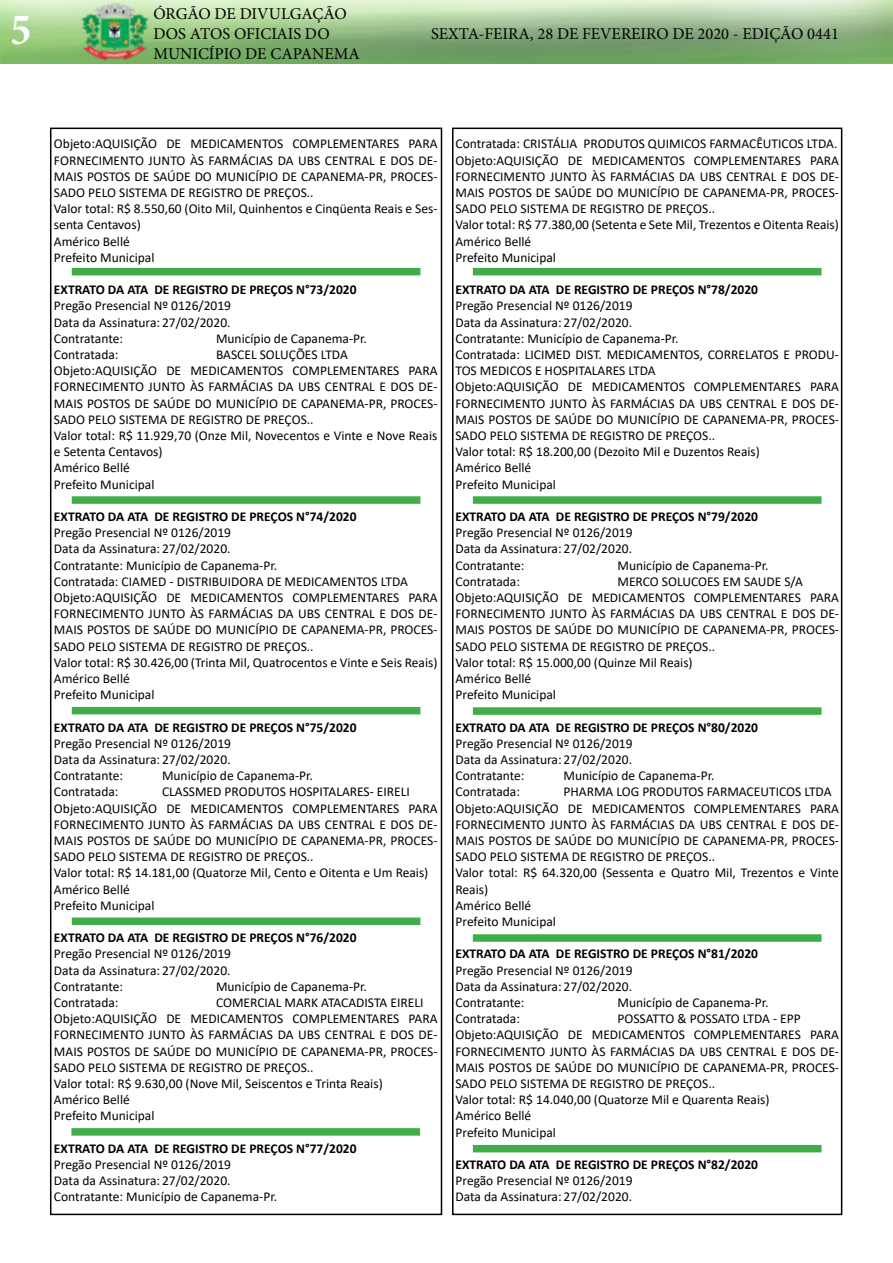
<style>
.page{position:relative;width:893px;height:1263px;background:#fff}
.page>*{position:absolute;margin:0;border:0;box-sizing:border-box;transform-origin:0 0}
.t1{font:700 condensed 45px "Minion Pro";color:#fff}
.t2{font:16.5px/19.8px "Minion Pro";color:#000}
.t3{font:13.5px/16.2px "Calibri";color:#000}
.t4{font:700 13.5px "Calibri";color:#000}
</style>
<div class="page">
<div style="left:50px;top:128px;width:392px;height:1087px;border:2px solid #000"></div>
<img style="left:0;top:0;width:893px;height:64px">
<div style="left:452px;top:128px;width:390px;height:1087px;border:2px solid #000"></div>
<div style="left:473px;top:707px;width:348px;height:8px;background:#41ad49"></div>
<div style="left:72px;top:268px;width:348px;height:7px;background:#41ad49"></div>
<div style="left:72px;top:496px;width:348px;height:8px;background:#41ad49"></div>
<div style="left:72px;top:707px;width:348px;height:7px;background:#41ad49"></div>
<div style="left:72px;top:917px;width:348px;height:8px;background:#41ad49"></div>
<div style="left:71px;top:1128px;width:349px;height:8px;background:#41ad49"></div>
<div style="left:473px;top:268px;width:348px;height:7px;background:#41ad49"></div>
<div style="left:473px;top:496px;width:348px;height:8px;background:#41ad49"></div>
<div style="left:473px;top:934px;width:348px;height:8px;background:#41ad49"></div>
<div style="left:473px;top:1145px;width:348px;height:7px;background:#41ad49"></div>
<h1 class="t1" style="left:11px;top:-1px;width:22px">5</h1>
<p class="t2" style="left:153px;top:4px;width:208px">ÓRGÃO DE DIVULGAÇÃO<br>DOS ATOS OFICIAIS DO<br>MUNICÍPIO DE CAPANEMA</p>
<p class="t2" style="left:431px;top:24px;width:409px">SEXTA-FEIRA, 28 DE FEVEREIRO DE 2020 - EDIÇÃO 0441</p>
<p class="t3" style="left:54px;top:135px;width:385px">Objeto:AQUISIÇÃO DE MEDICAMENTOS COMPLEMENTARES PARA FORNECIMENTO JUNTO ÀS FARMÁCIAS DA UBS CENTRAL E DOS DE-MAIS POSTOS DE SAÚDE DO MUNICÍPIO DE CAPANEMA-PR, PROCES-SADO PELO SISTEMA DE REGISTRO DE PREÇOS..<br>Valor total: R$ 8.550,60 (Oito Mil, Quinhentos e Cinqüenta Reais e Ses&shy;senta Centavos)<br>Américo Bellé<br>Prefeito Municipal</p>
<p class="t4" style="left:54px;top:280px;width:304px">EXTRATO DA ATA DE REGISTRO DE PREÇOS N°73/2020</p>
<p class="t3" style="left:54px;top:297px;width:179px;text-align:justify">Pregão Presencial Nº 0126/2019<br>Data da Assinatura: 27/02/2020.<br>Contratante:</p>
<p class="t3" style="left:216px;top:330px;width:152px">Município de Capanema-Pr.</p>
<p class="t3" style="left:54px;top:346px;width:385px;text-indent:162px">BASCEL SOLUÇÕES LTDA Objeto:AQUISIÇÃO DE MEDICAMENTOS COMPLEMENTARES PARA FORNECIMENTO JUNTO ÀS FARMÁCIAS DA UBS CENTRAL E DOS DE-MAIS POSTOS DE SAÚDE DO MUNICÍPIO DE CAPANEMA-PR, PROCES-SADO PELO SISTEMA DE REGISTRO DE PREÇOS..<br>Valor total: R$ 11.929,70 (Onze Mil, Novecentos e Vinte e Nove Reais e Setenta Centavos)<br>Américo Bellé<br>Prefeito Municipal</p>
<p class="t4" style="left:54px;top:507px;width:304px">EXTRATO DA ATA DE REGISTRO DE PREÇOS N°74/2020</p>
<p class="t3" style="left:54px;top:524px;width:385px">Pregão Presencial Nº 0126/2019<br>Data da Assinatura: 27/02/2020.<br>Contratante: Município de Capanema-Pr.<br>Contratada: CIAMED - DISTRIBUIDORA DE MEDICAMENTOS LTDA Objeto:AQUISIÇÃO DE MEDICAMENTOS COMPLEMENTARES PARA FORNECIMENTO JUNTO ÀS FARMÁCIAS DA UBS CENTRAL E DOS DE-MAIS POSTOS DE SAÚDE DO MUNICÍPIO DE CAPANEMA-PR, PROCES-SADO PELO SISTEMA DE REGISTRO DE PREÇOS..<br>Valor total: R$ 30.426,00 (Trinta Mil, Quatrocentos e Vinte e Seis Reais)<br>Américo Bellé<br>Prefeito Municipal</p>
<p class="t4" style="left:54px;top:717px;width:304px">EXTRATO DA ATA DE REGISTRO DE PREÇOS N°75/2020</p>
<p class="t3" style="left:54px;top:735px;width:179px;text-align:justify">Pregão Presencial Nº 0126/2019<br>Data da Assinatura: 27/02/2020.<br>Contratante:</p>
<p class="t3" style="left:54px;top:346px;width:66px">Contratada:</p>
<p class="t3" style="left:162px;top:767px;width:152px">Município de Capanema-Pr.</p>
<p class="t3" style="left:54px;top:783px;width:66px">Contratada:</p>
<p class="t3" style="left:54px;top:783px;width:385px;text-indent:108px">CLASSMED PRODUTOS HOSPITALARES- EIRELI Objeto:AQUISIÇÃO DE MEDICAMENTOS COMPLEMENTARES PARA FORNECIMENTO JUNTO ÀS FARMÁCIAS DA UBS CENTRAL E DOS DE-MAIS POSTOS DE SAÚDE DO MUNICÍPIO DE CAPANEMA-PR, PROCES-SADO PELO SISTEMA DE REGISTRO DE PREÇOS..<br>Valor total: R$ 14.181,00 (Quatorze Mil, Cento e Oitenta e Um Reais)<br>Américo Bellé<br>Prefeito Municipal</p>
<p class="t4" style="left:54px;top:928px;width:304px">EXTRATO DA ATA DE REGISTRO DE PREÇOS N°76/2020</p>
<p class="t3" style="left:54px;top:945px;width:179px;text-align:justify">Pregão Presencial Nº 0126/2019<br>Data da Assinatura: 27/02/2020.<br>Contratante:</p>
<p class="t3" style="left:216px;top:978px;width:152px">Município de Capanema-Pr.</p>
<p class="t3" style="left:54px;top:994px;width:66px">Contratada:</p>
<p class="t3" style="left:54px;top:994px;width:385px;text-indent:162px">COMERCIAL MARK ATACADISTA EIRELI Objeto:AQUISIÇÃO DE MEDICAMENTOS COMPLEMENTARES PARA FORNECIMENTO JUNTO ÀS FARMÁCIAS DA UBS CENTRAL E DOS DE-MAIS POSTOS DE SAÚDE DO MUNICÍPIO DE CAPANEMA-PR, PROCES-SADO PELO SISTEMA DE REGISTRO DE PREÇOS..<br>Valor total: R$ 9.630,00 (Nove Mil, Seiscentos e Trinta Reais)<br>Américo Bellé<br>Prefeito Municipal</p>
<p class="t4" style="left:54px;top:1139px;width:304px">EXTRATO DA ATA DE REGISTRO DE PREÇOS N°77/2020</p>
<p class="t3" style="left:54px;top:1156px;width:225px">Pregão Presencial Nº 0126/2019<br>Data da Assinatura: 27/02/2020.<br>Contratante: Município de Capanema-Pr.</p>
<p class="t3" style="left:455px;top:135px;width:385px">Contratada: CRISTÁLIA PRODUTOS QUIMICOS FARMACÊUTICOS LTDA.<br>Objeto:AQUISIÇÃO DE MEDICAMENTOS COMPLEMENTARES PARA FORNECIMENTO JUNTO ÀS FARMÁCIAS DA UBS CENTRAL E DOS DE-MAIS POSTOS DE SAÚDE DO MUNICÍPIO DE CAPANEMA-PR, PROCES-SADO PELO SISTEMA DE REGISTRO DE PREÇOS..<br>Valor total: R$ 77.380,00 (Setenta e Sete Mil, Trezentos e Oitenta Reais)<br>Américo Bellé<br>Prefeito Municipal</p>
<p class="t4" style="left:455px;top:280px;width:304px">EXTRATO DA ATA DE REGISTRO DE PREÇOS N°78/2020</p>
<p class="t3" style="left:455px;top:297px;width:385px">Pregão Presencial Nº 0126/2019<br>Data da Assinatura: 27/02/2020.<br>Contratante: Município de Capanema-Pr.<br>Contratada: LICIMED DIST. MEDICAMENTOS, CORRELATOS E PRODU-TOS MEDICOS E HOSPITALARES LTDA<br>Objeto:AQUISIÇÃO DE MEDICAMENTOS COMPLEMENTARES PARA FORNECIMENTO JUNTO ÀS FARMÁCIAS DA UBS CENTRAL E DOS DE-MAIS POSTOS DE SAÚDE DO MUNICÍPIO DE CAPANEMA-PR, PROCES-SADO PELO SISTEMA DE REGISTRO DE PREÇOS..<br>Valor total: R$ 18.200,00 (Dezoito Mil e Duzentos Reais)<br>Américo Bellé<br>Prefeito Municipal</p>
<p class="t4" style="left:455px;top:507px;width:304px">EXTRATO DA ATA DE REGISTRO DE PREÇOS N°79/2020</p>
<p class="t3" style="left:455px;top:524px;width:179px;text-align:justify">Pregão Presencial Nº 0126/2019<br>Data da Assinatura: 27/02/2020.<br>Contratante:</p>
<p class="t3" style="left:617px;top:557px;width:152px">Município de Capanema-Pr.</p>
<p class="t3" style="left:455px;top:573px;width:385px;text-indent:162px">MERCO SOLUCOES EM SAUDE S/A Objeto:AQUISIÇÃO DE MEDICAMENTOS COMPLEMENTARES PARA FORNECIMENTO JUNTO ÀS FARMÁCIAS DA UBS CENTRAL E DOS DE-MAIS POSTOS DE SAÚDE DO MUNICÍPIO DE CAPANEMA-PR, PROCES-SADO PELO SISTEMA DE REGISTRO DE PREÇOS..<br>Valor total: R$ 15.000,00 (Quinze Mil Reais)<br>Américo Bellé<br>Prefeito Municipal</p>
<p class="t4" style="left:455px;top:717px;width:304px">EXTRATO DA ATA DE REGISTRO DE PREÇOS N°80/2020</p>
<p class="t3" style="left:455px;top:735px;width:179px;text-align:justify">Pregão Presencial Nº 0126/2019<br>Data da Assinatura: 27/02/2020.<br>Contratante:</p>
<p class="t3" style="left:455px;top:573px;width:66px">Contratada:</p>
<p class="t3" style="left:563px;top:767px;width:152px">Município de Capanema-Pr.</p>
<p class="t3" style="left:455px;top:783px;width:66px">Contratada:</p>
<p class="t3" style="left:455px;top:783px;width:385px;text-indent:108px">PHARMA LOG PRODUTOS FARMACEUTICOS LTDA Objeto:AQUISIÇÃO DE MEDICAMENTOS COMPLEMENTARES PARA FORNECIMENTO JUNTO ÀS FARMÁCIAS DA UBS CENTRAL E DOS DE-MAIS POSTOS DE SAÚDE DO MUNICÍPIO DE CAPANEMA-PR, PROCES-SADO PELO SISTEMA DE REGISTRO DE PREÇOS..<br>Valor total: R$ 64.320,00 (Sessenta e Quatro Mil, Trezentos e Vinte Reais)<br>Américo Bellé<br>Prefeito Municipal</p>
<p class="t4" style="left:455px;top:944px;width:304px">EXTRATO DA ATA DE REGISTRO DE PREÇOS N°81/2020</p>
<p class="t3" style="left:455px;top:962px;width:179px;text-align:justify">Pregão Presencial Nº 0126/2019<br>Data da Assinatura: 27/02/2020.<br>Contratante:</p>
<p class="t3" style="left:617px;top:994px;width:152px">Município de Capanema-Pr.</p>
<p class="t3" style="left:455px;top:1010px;width:66px">Contratada:</p>
<p class="t3" style="left:455px;top:1010px;width:385px;text-indent:162px">POSSATTO &amp; POSSATO LTDA - EPP Objeto:AQUISIÇÃO DE MEDICAMENTOS COMPLEMENTARES PARA FORNECIMENTO JUNTO ÀS FARMÁCIAS DA UBS CENTRAL E DOS DE-MAIS POSTOS DE SAÚDE DO MUNICÍPIO DE CAPANEMA-PR, PROCES-SADO PELO SISTEMA DE REGISTRO DE PREÇOS..<br>Valor total: R$ 14.040,00 (Quatorze Mil e Quarenta Reais)<br>Américo Bellé<br>Prefeito Municipal</p>
<p class="t4" style="left:455px;top:1155px;width:304px">EXTRATO DA ATA DE REGISTRO DE PREÇOS N°82/2020</p>
<p class="t3" style="left:455px;top:1172px;width:179px">Pregão Presencial Nº 0126/2019<br>Data da Assinatura: 27/02/2020.</p>
</div>
